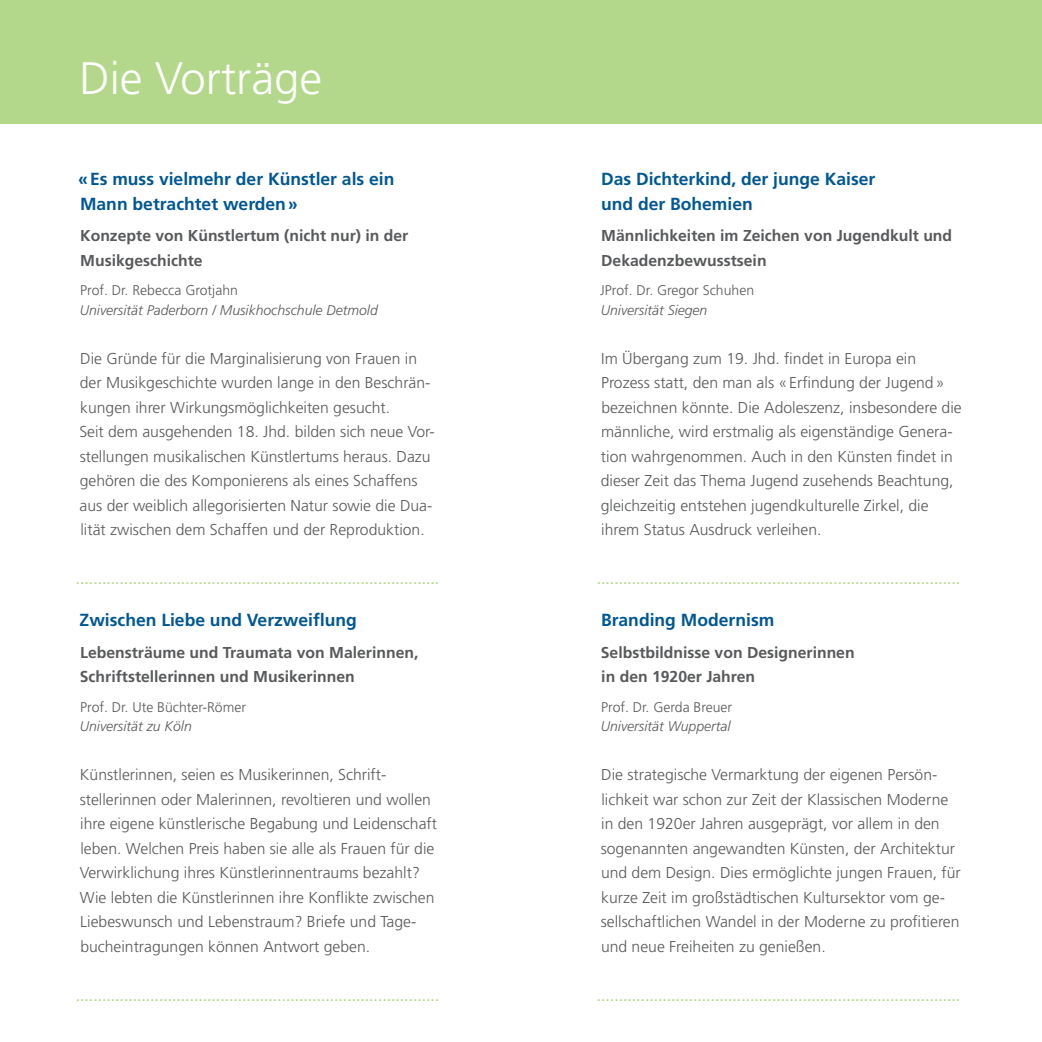
<style>
.page{position:relative;width:1042px;height:1042px;background:#fff}
.page>*{position:absolute;margin:0;border:0;box-sizing:border-box;transform-origin:0 0}
.t1{font:300 45.5px "Frutiger";color:#fff}
.t2{font:700 17.5px/24.5px "Frutiger LT Std";color:#005793}
.t3{font:300 15.75px/24.5px "Frutiger LT Std";color:#58595b}
.t4{font:15.75px "Frutiger LT Std";color:#b4d88b}
.t5{font:700 15.75px/24.5px "Frutiger LT Std";color:#58595b}
.t6{font:italic 300 14px "Frutiger LT Std";color:#58595b}
.t7{font:300 14px "Frutiger LT Std";color:#58595b}
</style>
<div class="page">
<div style="left:0;top:0;width:546px;height:123px;background:#b4d88b"></div>
<div style="left:496px;top:0;width:546px;height:123px;background:#b4d88b"></div>
<h1 class="t1" style="left:79px;top:52px;width:244px">Die Vorträge</h1>
<p class="t2" style="left:78px;top:167px;width:318px">«Es muss vielmehr der Künstler als ein<br>Mann betrachtet werden»</p>
<p class="t5" style="left:80px;top:223px;width:330px">Konzepte von Künstlertum (nicht nur) in der<br>Musikgeschichte</p>
<p class="t7" style="left:80px;top:282px;width:159px">Prof. Dr. Rebecca Grotjahn</p>
<p class="t6" style="left:80px;top:302px;width:299px">Universität Paderborn / Musikhochschule Detmold</p>
<p class="t3" style="left:79px;top:346px;width:357px">Die Gründe für die Marginalisierung von Frauen in der Musikgeschichte wurden lange in den Beschrän&shy;kungen ihrer Wirkungsmöglichkeiten gesucht.<br>Seit dem ausgehenden 18. Jhd. bilden sich neue Vor&shy;stellungen musikalischen Künstlertums heraus. Dazu gehören die des Komponierens als eines Schaffens aus der weiblich allegorisierten Natur sowie die Dua&shy;lität zwischen dem Schaffen und der Reproduktion.</p>
<p class="t2" style="left:601px;top:167px;width:276px">Das Dichterkind, der junge Kaiser und der Bohemien</p>
<p class="t5" style="left:601px;top:223px;width:352px">Männlichkeiten im Zeichen von Jugendkult und<br>Dekadenzbewusstsein</p>
<p class="t7" style="left:600px;top:282px;width:155px">JProf. Dr. Gregor Schuhen</p>
<p class="t6" style="left:601px;top:302px;width:108px">Universität Siegen</p>
<p class="t3" style="left:601px;top:346px;width:362px">Im Übergang zum 19. Jhd. findet in Europa ein Prozess statt, den man als «Erfindung der Jugend» bezeichnen könnte. Die Adoleszenz, insbesondere die männliche, wird erstmalig als eigenständige Genera&shy;tion wahrgenommen. Auch in den Künsten findet in dieser Zeit das Thema Jugend zusehends Beachtung, gleichzeitig entstehen jugendkulturelle Zirkel, die ihrem Status Ausdruck verleihen.</p>
<p class="t4" style="left:76px;top:569px;width:365px">...................................................................................</p>
<p class="t2" style="left:80px;top:608px;width:279px">Zwischen Liebe und Verzweiflung</p>
<p class="t5" style="left:80px;top:640px;width:340px">Lebensträume und Traumata von Malerinnen,<br>Schriftstellerinnen und Musikerinnen</p>
<p class="t7" style="left:80px;top:699px;width:167px">Prof. Dr. Ute Büchter-Römer</p>
<p class="t6" style="left:80px;top:718px;width:113px">Universität zu Köln</p>
<p class="t3" style="left:80px;top:762px;width:359px">Künstlerinnen, seien es Musikerinnen, Schrift&shy;stellerinnen oder Malerinnen, revoltieren und wollen ihre eigene künstlerische Begabung und Leidenschaft leben. Welchen Preis haben sie alle als Frauen für die Verwirklichung ihres Künstlerinnentraums bezahlt?<br>Wie lebten die Künstlerinnen ihre Konflikte zwischen Liebeswunsch und Lebenstraum? Briefe und Tage&shy;bucheintragungen können Antwort geben.</p>
<p class="t4" style="left:597px;top:569px;width:365px">...................................................................................</p>
<p class="t2" style="left:601px;top:608px;width:175px">Branding Modernism</p>
<p class="t5" style="left:601px;top:640px;width:255px">Selbstbildnisse von Designerinnen in den 1920er Jahren</p>
<p class="t7" style="left:601px;top:699px;width:132px">Prof. Dr. Gerda Breuer</p>
<p class="t6" style="left:601px;top:718px;width:131px">Universität Wuppertal</p>
<p class="t3" style="left:601px;top:762px;width:361px">Die strategische Vermarktung der eigenen Persön&shy;lichkeit war schon zur Zeit der Klassischen Moderne in den 1920er Jahren ausgeprägt, vor allem in den sogenannten angewandten Künsten, der Architektur und dem Design. Dies ermöglichte jungen Frauen, für kurze Zeit im großstädtischen Kultursektor vom ge&shy;sellschaftlichen Wandel in der Moderne zu profitieren und neue Freiheiten zu genießen.</p>
<p class="t4" style="left:76px;top:986px;width:365px">...................................................................................</p>
<p class="t4" style="left:597px;top:986px;width:365px">...................................................................................</p>
</div>
